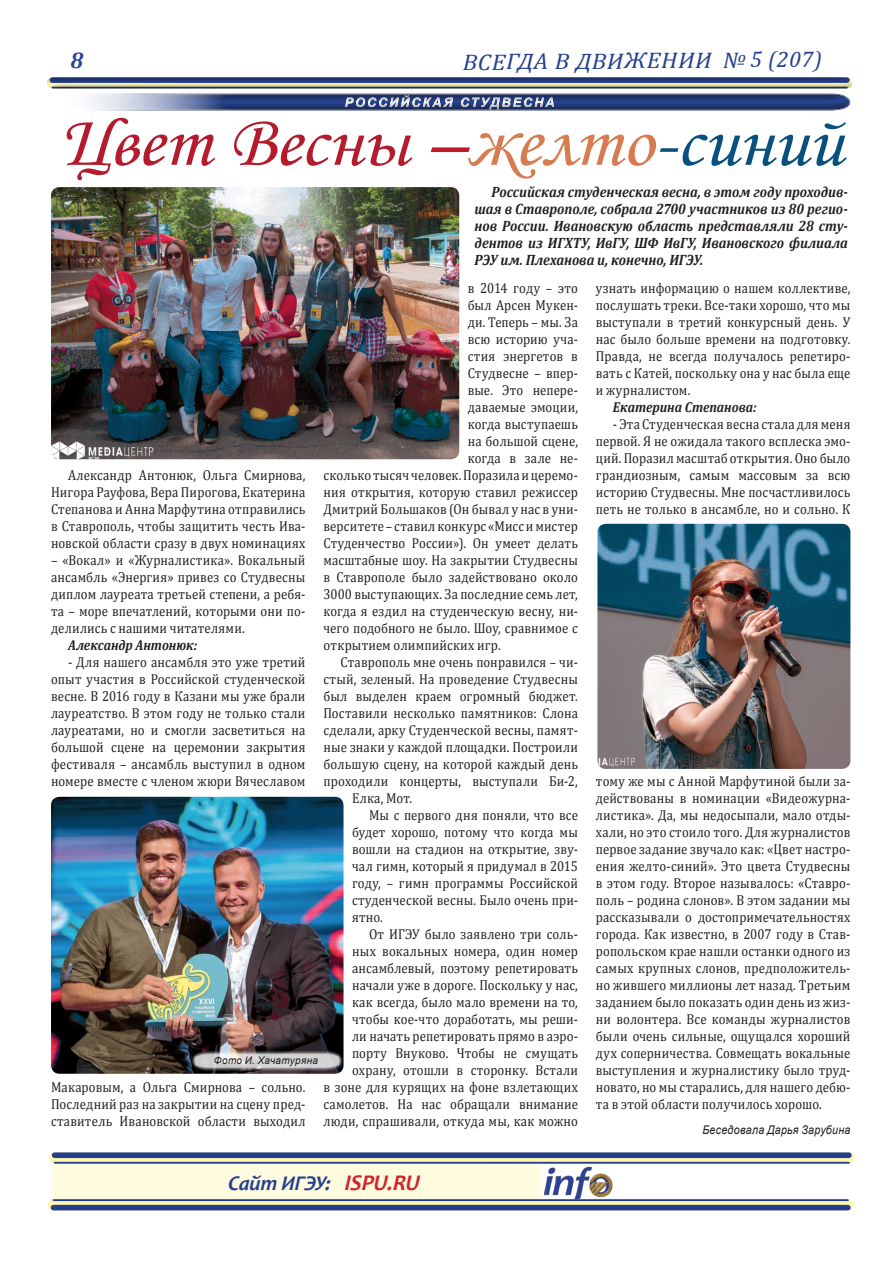
<style>
.page{position:relative;width:893px;height:1263px;background:#fff}
.page>*{position:absolute;margin:0;border:0;box-sizing:border-box;transform-origin:0 0}
.t1{font:73.5px "Monotype Corsiva";letter-spacing:-.01em;color:#b41b2c;scale:1.06 1}
.t2{font:italic 22.5px "Cambria";color:#253f8e;scale:1.09 1}
.t3{font:italic 700 21px "Candara";color:#253f8e}
.t4{font:italic 700 15px/17px "Cambria";color:#231f20;text-align:justify;scale:.9 1}
.t5{font:14.4px/17px "Cambria";letter-spacing:.01em;color:#231f20;text-align:justify;scale:.89 1}
.t6{font:italic 700 14.4px "Cambria";color:#231f20;scale:.89 1}
.t7{font:italic 12px "Arial";letter-spacing:.02em;color:#231f20;scale:.89 1}
.t8{font:italic 10.5px "Arial";letter-spacing:.03em;color:#231f20;scale:.95 1}
.s1{color:#bd1c2c}
.s2{color:#d77c50}
.s3{color:#08517e}
.s4{font-size:22.5px;color:#d1232a}
</style>
<div class="page">
<img style="left:548px;top:1166px;width:64px;height:33px">
<div style="left:48px;top:1157px;width:500px;height:51px;background:#fffbde"></div>
<svg style="left:53px;top:1201px;width:795px;height:4px;background:#f1ecab"></svg>
<hr style="left:53px;top:1199px;width:795px;height:2px;background:#253f8e">
<div style="left:53px;top:1205px;width:795px;height:5px;background:#253f8e"></div>
<svg style="left:55px;top:1158px;width:794px;height:4px;background:#f1ecab"></svg>
<hr style="left:55px;top:1162px;width:794px;height:2px;background:#253f8e">
<div style="left:55px;top:1152px;width:794px;height:6px;background:#253f8e"></div>
<div style="left:50px;top:81px;width:801px;height:32px;background:#231f20;opacity:.5"></div>
<img style="left:51px;top:187px;width:408px;height:272px">
<img style="left:597px;top:524px;width:253px;height:245px">
<img style="left:51px;top:797px;width:292px;height:277px">
<svg style="left:191px;top:1050px;width:153px;height:21px;background:#a4a1a2"></svg>
<h2 class="t2" style="left:462px;top:48px;width:331px;rotate:-1deg">ВСЕГДА В ДВИЖЕНИИ № 5 (207)</h2>
<h1 class="t1" style="left:59px;top:98px;width:741px">Цвет Весны <span class="s1">–</span><span class="s2">желто</span><span class="s3">-синий</span></h1>
<p class="t4" style="left:475px;top:183px;width:416px;text-indent:17px">Российская студенческая весна, в этом году проходив&shy;шая в Ставрополе, собрала 2700 участников из 80 регио&shy;нов России. Ивановскую область представляли 28 сту&shy;дентов из ИГХТУ, ИвГУ, ШФ ИвГУ, Ивановского филиала РЭУ им. Плеханова и, конечно, ИГЭУ.</p>
<p class="t5" style="left:468px;top:279px;width:125px">в 2014 году – это</p>
<p class="t5" style="left:468px;top:296px;width:125px">был Арсен Мукен-</p>
<p class="t5" style="left:468px;top:313px;width:125px">ди. Теперь – мы. За</p>
<p class="t5" style="left:468px;top:330px;width:125px">всю историю уча-</p>
<p class="t5" style="left:468px;top:347px;width:125px">стия энергетов в</p>
<p class="t5" style="left:468px;top:364px;width:125px">Студвесне – впер-</p>
<p class="t5" style="left:468px;top:381px;width:125px">вые. Это непере-</p>
<p class="t5" style="left:468px;top:398px;width:125px">даваемые эмоции,</p>
<p class="t5" style="left:468px;top:415px;width:125px">когда выступаешь</p>
<p class="t5" style="left:468px;top:432px;width:125px">на большой сцене,</p>
<p class="t5" style="left:468px;top:449px;width:125px">когда в зале не-</p>
<p class="t5" style="left:323px;top:466px;width:287px">сколько тысяч человек. Поразила и церемо-</p>
<p class="t5" style="left:323px;top:483px;width:287px">ния открытия, которую ставил режиссер</p>
<p class="t5" style="left:323px;top:500px;width:287px">Дмитрий Большаков (Он бывал у нас в уни-</p>
<p class="t5" style="left:323px;top:517px;width:287px">верситете – ставил конкурс «Мисс и мистер</p>
<p class="t5" style="left:323px;top:534px;width:287px">Студенчество России»). Он умеет делать</p>
<p class="t5" style="left:323px;top:551px;width:287px">масштабные шоу. На закрытии Студвесны</p>
<p class="t5" style="left:323px;top:568px;width:287px">в Ставрополе было задействовано около</p>
<p class="t5" style="left:323px;top:585px;width:287px">3000 выступающих. За последние семь лет,</p>
<p class="t5" style="left:323px;top:602px;width:287px">когда я ездил на студенческую весну, ни-</p>
<p class="t5" style="left:323px;top:619px;width:287px">чего подобного не было. Шоу, сравнимое с</p>
<p class="t5" style="left:323px;top:636px;width:201px">открытием олимпийских игр.</p>
<p class="t5" style="left:340px;top:653px;width:268px">Ставрополь мне очень понравился – чи-</p>
<p class="t5" style="left:323px;top:670px;width:287px">стый, зеленый. На проведение Студвесны</p>
<p class="t5" style="left:323px;top:687px;width:287px">был выделен краем огромный бюджет.</p>
<p class="t5" style="left:323px;top:705px;width:287px">Поставили несколько памятников: Слона</p>
<p class="t5" style="left:323px;top:722px;width:287px">сделали, арку Студенческой весны, памят-</p>
<p class="t5" style="left:323px;top:739px;width:287px">ные знаки у каждой площадки. Построили</p>
<p class="t5" style="left:323px;top:756px;width:287px">большую сцену, на которой каждый день</p>
<p class="t5" style="left:323px;top:773px;width:287px">проходили концерты, выступали Би-2,</p>
<p class="t5" style="left:352px;top:790px;width:69px">Елка, Мот.</p>
<p class="t5" style="left:369px;top:807px;width:236px">Мы с первого дня поняли, что все</p>
<p class="t5" style="left:352px;top:824px;width:255px">будет хорошо, потому что когда мы</p>
<p class="t5" style="left:352px;top:841px;width:255px">вошли на стадион на открытие, зву-</p>
<p class="t5" style="left:352px;top:858px;width:255px">чал гимн, который я придумал в 2015</p>
<p class="t5" style="left:352px;top:875px;width:255px">году, – гимн программы Российской</p>
<p class="t5" style="left:352px;top:892px;width:255px">студенческой весны. Было очень при-</p>
<p class="t5" style="left:352px;top:909px;width:36px">ятно.</p>
<p class="t5" style="left:369px;top:926px;width:236px">От ИГЭУ было заявлено три соль-</p>
<p class="t5" style="left:352px;top:943px;width:255px">ных вокальных номера, один номер</p>
<p class="t5" style="left:352px;top:960px;width:255px">ансамблевый, поэтому репетировать</p>
<p class="t5" style="left:352px;top:977px;width:255px">начали уже в дороге. Поскольку у нас,</p>
<p class="t5" style="left:352px;top:994px;width:255px">как всегда, было мало времени на то,</p>
<p class="t5" style="left:352px;top:1011px;width:255px">чтобы кое-что доработать, мы реши-</p>
<p class="t5" style="left:352px;top:1028px;width:255px">ли начать репетировать прямо в аэро-</p>
<p class="t5" style="left:352px;top:1045px;width:255px">порту Внуково. Чтобы не смущать</p>
<p class="t5" style="left:352px;top:1062px;width:255px">охрану, отошли в сторонку. Встали</p>
<p class="t5" style="left:323px;top:1079px;width:287px">в зоне для курящих на фоне взлетающих</p>
<p class="t5" style="left:323px;top:1096px;width:287px">самолетов. На нас обращали внимание</p>
<p class="t5" style="left:323px;top:1113px;width:287px">люди, спрашивали, откуда мы, как можно</p>
<p class="t5" style="left:51px;top:466px;width:287px;text-indent:17px">Александр Антонюк, Ольга Смирнова, Нигора Рауфова, Вера Пирогова, Екатерина Степанова и Анна Марфутина отправились в Ставрополь, чтобы защитить честь Ива&shy;новской области сразу в двух номинациях</p>
<p class="t5" style="left:51px;top:551px;width:287px">– «Вокал» и «Журналистика». Вокальный ансамбль «Энергия» привез со Студвесны диплом лауреата третьей степени, а ребя&shy;та – море впечатлений, которыми они по&shy;делились с нашими читателями.</p>
<p class="t6" style="left:68px;top:635px;width:147px">Александр Антонюк:</p>
<p class="t5" style="left:51px;top:653px;width:287px;text-indent:17px">- Для нашего ансамбля это уже третий опыт участия в Российской студенческой весне. В 2016 году в Казани мы уже брали лауреатство. В этом году не только стали лауреатами, но и смогли засветиться на большой сцене на церемонии закрытия фестиваля – ансамбль выступил в одном номере вместе с членом жюри Вячеславом</p>
<p class="t8" style="left:214px;top:1054px;width:111px">Фото И. Хачатуряна</p>
<p class="t5" style="left:51px;top:1079px;width:287px">Макаровым, а Ольга Смирнова – сольно.<br>Последний раз на закрытии на сцену пред&shy;ставитель Ивановской области выходил</p>
<h3 class="t3" style="left:228px;top:1170px;width:196px">Сайт ИГЭУ: <span class="s4">ISPU.RU</span></h3>
<p class="t5" style="left:596px;top:279px;width:287px">узнать информацию о нашем коллективе, послушать треки. Все-таки хорошо, что мы выступали в третий конкурсный день. У нас было больше времени на подготовку.<br>Правда, не всегда получалось репетиро&shy;вать с Катей, поскольку она у нас была еще и журналистом.</p>
<p class="t6" style="left:613px;top:397px;width:163px">Екатерина Степанова:</p>
<p class="t5" style="left:596px;top:415px;width:287px;text-indent:17px">- Эта Студенческая весна стала для меня первой. Я не ожидала такого всплеска эмо&shy;ций. Поразил масштаб открытия. Оно было грандиозным, самым массовым за всю историю Студвесны. Мне посчастливилось петь не только в ансамбле, но и сольно. К</p>
<p class="t5" style="left:596px;top:772px;width:287px">тому же мы с Анной Марфутиной были за&shy;действованы в номинации «Видеожурна&shy;листика». Да, мы недосыпали, мало отды&shy;хали, но это стоило того. Для журналистов первое задание звучало как: «Цвет настро&shy;ения желто-синий». Это цвета Студвесны в этом году. Второе называлось: «Ставро&shy;поль – родина слонов». В этом задании мы рассказывали о достопримечательностях города. Как известно, в 2007 году в Став&shy;ропольском крае нашли останки одного из самых крупных слонов, предположитель&shy;но жившего миллионы лет назад. Третьим заданием было показать один день из жиз&shy;ни волонтера. Все команды журналистов были очень сильные, ощущался хороший дух соперничества. Совмещать вокальные выступления и журналистику было труд&shy;новато, но мы старались, для нашего дебю&shy;та в этой области получилось хорошо.</p>
<p class="t7" style="left:702px;top:1121px;width:168px">Беседовала Дарья Зарубина</p>
</div>
